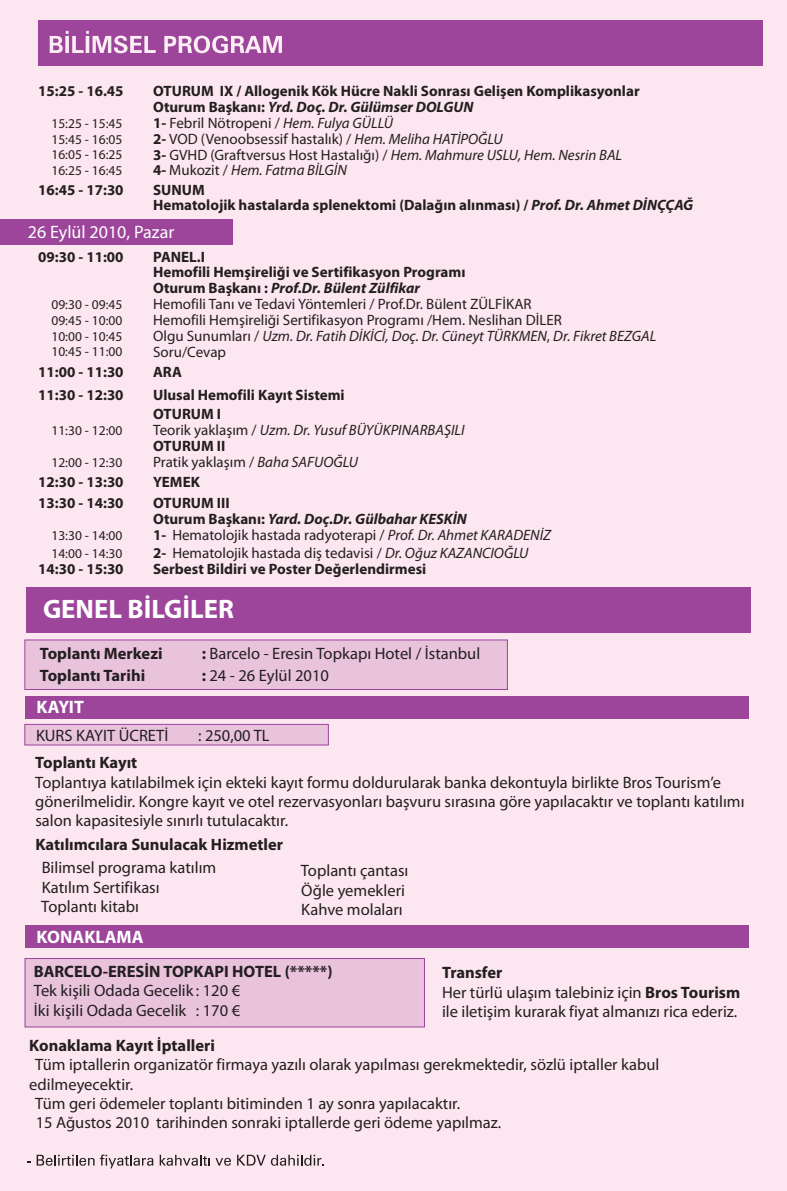
<style>
.page{position:relative;width:787px;height:1191px;background:#fce6f0}
.page>*{position:absolute;margin:0;border:0;box-sizing:border-box;transform-origin:0 0}
.t1{font:700 26.85px "Myriad Pro";color:#fff}
.t2{font:18px "Myriad Pro";color:#fff}
.t3{font:700 18px "Myriad Pro";color:#fff}
.t4{font:16.5px/19.4px "Myriad Pro";color:#231f20}
.t5{font:700 16.5px "Myriad Pro";color:#231f20}
.t6{font:700 15px/15.8px "Myriad Pro";color:#231f20}
.t7{font:15px "Myriad Pro";color:#231f20}
.t8{font:italic 15px/15.8px "Myriad Pro";color:#231f20}
.t9{font:italic 700 15px/15.9px "Myriad Pro";color:#231f20}
.t10{font:13.5px "Myriad Pro";color:#231f20}
.s1{font-style:italic}
.s2{font-weight:700}
.s3{font-weight:700;font-style:normal}
.s4{font-style:normal}
</style>
<div class="page">
<div style="left:38px;top:20px;width:724px;height:46px;background:#9c459a"></div>
<svg style="left:50px;top:31px;width:106px;height:22px"></svg>
<svg style="left:164px;top:36px;width:118px;height:17px"></svg>
<div style="left:1px;top:219px;width:232px;height:25px;background:#9c459a"></div>
<div style="left:26px;top:587px;width:724px;height:45px;background:#9c459a"></div>
<div style="left:25px;top:724px;width:304px;height:21px;background:#e9c2dc;border:1px solid #9c459a"></div>
<div style="left:25px;top:639px;width:482px;height:51px;background:#e9c2dc;border:1px solid #9c459a"></div>
<svg style="left:37px;top:1154px;width:116px;height:14px"></svg>
<svg style="left:160px;top:1154px;width:71px;height:11px"></svg>
<svg style="left:237px;top:1154px;width:86px;height:11px"></svg>
<div style="left:25px;top:696px;width:723px;height:22px;background:#9c459a"></div>
<div style="left:25px;top:925px;width:723px;height:22px;background:#9c459a"></div>
<div style="left:25px;top:958px;width:400px;height:69px;background:#e9c2dc;border:1px solid #9c459a"></div>
<p class="t6" style="left:38px;top:83px;width:87px">15:25 - 16.45</p>
<p class="t6" style="left:153px;top:83px;width:488px">OTURUM IX / Allogenik Kök Hücre Nakli Sonrası Gelişen Komplikasyonlar<br>Oturum Başkanı: <span class="s1">Yrd. Doç. Dr. Gülümser DOLGUN</span></p>
<p class="t10" style="left:51px;top:115px;width:72px">15:25 - 15:45</p>
<p class="t7" style="left:153px;top:114px;width:241px"><span class="s2">1-</span> Febril Nötropeni / <span class="s1">Hem. Fulya GÜLLÜ</span></p>
<p class="t10" style="left:51px;top:131px;width:72px">15:45 - 16:05</p>
<p class="t7" style="left:153px;top:129px;width:351px"><span class="s2">2-</span> VOD (Venoobsessif hastalık) / <span class="s1">Hem. Meliha HATİPOĞLU</span></p>
<p class="t10" style="left:51px;top:147px;width:72px">16:05 - 16:25</p>
<p class="t7" style="left:153px;top:145px;width:470px"><span class="s2">3-</span> GVHD (Graftversus Host Hastalığı) / <span class="s1">Hem. Mahmure USLU, Hem. Nesrin BAL</span></p>
<p class="t10" style="left:51px;top:162px;width:72px">16:25 - 16:45</p>
<p class="t8" style="left:153px;top:162px;width:195px"><span class="s3">4-</span> <span class="s4">Mukozit /</span> Hem. Fatma BİLGİN</p>
<p class="t6" style="left:38px;top:182px;width:87px">16:45 - 17:30</p>
<p class="t6" style="left:153px;top:182px;width:541px;line-height:15px">SUNUM<br>Hematolojik hastalarda splenektomi (Dalağın alınması) / <span class="s1">Prof. Dr. Ahmet DİNÇÇAĞ</span></p>
<p class="t2" style="left:28px;top:221px;width:148px">26 Eylül 2010, Pazar</p>
<p class="t6" style="left:38px;top:248px;width:87px">09:30 - 11:00</p>
<p class="t6" style="left:153px;top:248px;width:314px">PANEL.I<br>Hemofili Hemşireliği ve Sertifikasyon Programı<br>Oturum Başkanı : <span class="s1">Prof.Dr. Bülent Zülfikar</span></p>
<p class="t10" style="left:51px;top:296px;width:72px">09:30 - 09:45</p>
<p class="t7" style="left:153px;top:295px;width:380px">Hemofili Tanı ve Tedavi Yöntemleri / Prof.Dr. Bülent ZÜLFİKAR</p>
<p class="t10" style="left:51px;top:312px;width:72px">09:45 - 10:00</p>
<p class="t7" style="left:153px;top:310px;width:410px">Hemofili Hemşireliği Sertifikasyon Programı /Hem. Neslihan DİLER</p>
<p class="t10" style="left:51px;top:328px;width:72px">10:00 - 10:45</p>
<p class="t8" style="left:153px;top:327px;width:504px"><span class="s4">Olgu Sunumları /</span> Uzm. Dr. Fatih DİKİCİ, Doç. Dr. Cüneyt TÜRKMEN<span class="s4">,</span> Dr. Fikret BEZGAL</p>
<p class="t10" style="left:51px;top:343px;width:72px">10:45 - 11:00</p>
<p class="t7" style="left:153px;top:342px;width:75px">Soru/Cevap</p>
<p class="t6" style="left:38px;top:363px;width:87px">11:00 - 11:30</p>
<p class="t6" style="left:153px;top:363px;width:30px">ARA</p>
<p class="t6" style="left:38px;top:386px;width:87px">11:30 - 12:30</p>
<p class="t6" style="left:153px;top:385px;width:193px;line-height:19.2px">Ulusal Hemofili Kayıt Sistemi<br>OTURUM I</p>
<p class="t10" style="left:51px;top:422px;width:72px">11:30 - 12:00</p>
<p class="t8" style="left:153px;top:422px;width:313px"><span class="s4">Teorik yaklaşım /</span> Uzm. Dr. Yusuf BÜYÜKPINARBAŞILI<br><span class="s3">OTURUM II</span></p>
<p class="t10" style="left:51px;top:453px;width:72px">12:00 - 12:30</p>
<p class="t7" style="left:153px;top:452px;width:206px">Pratik yaklaşım / <span class="s1">Baha SAFUOĞLU</span></p>
<p class="t6" style="left:38px;top:473px;width:87px">12:30 - 13:30</p>
<p class="t6" style="left:153px;top:473px;width:48px">YEMEK</p>
<p class="t6" style="left:38px;top:494px;width:87px">13:30 - 14:30</p>
<p class="t9" style="left:153px;top:494px;width:315px"><span class="s4">OTURUM III<br>Oturum Başkanı:</span> Yard. Doç.Dr. Gülbahar KESKİN</p>
<p class="t10" style="left:51px;top:526px;width:72px">13:30 - 14:00</p>
<p class="t7" style="left:153px;top:525px;width:399px"><span class="s2">1-</span> Hematolojik hastada radyoterapi / <span class="s1">Prof. Dr. Ahmet KARADENİZ</span></p>
<p class="t10" style="left:51px;top:545px;width:72px">14:00 - 14:30</p>
<p class="t7" style="left:153px;top:544px;width:377px"><span class="s2">2-</span> Hematolojik hastada diş tedavisi / <span class="s1">Dr. Oğuz KAZANCIOĞLU</span></p>
<p class="t6" style="left:38px;top:561px;width:87px">14:30 - 15:30</p>
<p class="t6" style="left:153px;top:561px;width:275px">Serbest Bildiri ve Poster Değerlendirmesi</p>
<h1 class="t1" style="left:43px;top:592px;width:192px">GENEL BİLGİLER</h1>
<p class="t5" style="left:40px;top:642px;width:124px">Toplantı Merkezi</p>
<p class="t4" style="left:202px;top:643px;width:280px"><span class="s2">:</span> Barcelo - Eresin Topkapı Hotel / İstanbul</p>
<p class="t5" style="left:40px;top:664px;width:107px">Toplantı Tarihi</p>
<p class="t4" style="left:202px;top:665px;width:129px"><span class="s2">:</span> 24 - 26 Eylül 2010</p>
<p class="t3" style="left:37px;top:695px;width:49px">KAYIT</p>
<p class="t4" style="left:36px;top:725px;width:134px">KURS KAYIT ÜCRETİ</p>
<p class="t4" style="left:198px;top:725px;width:73px">: 250,00 TL</p>
<p class="t5" style="left:35px;top:752px;width:104px">Toplantı Kayıt</p>
<p class="t4" style="left:35px;top:772px;width:710px">Toplantıya katılabilmek için ekteki kayıt formu doldurularak banka dekontuyla birlikte Bros Tourism’e gönerilmelidir. Kongre kayıt ve otel rezervasyonları başvuru sırasına göre yapılacaktır ve toplantı katılımı salon kapasitesiyle sınırlı tutulacaktır.</p>
<p class="t5" style="left:35px;top:833px;width:249px">Katılımcılara Sunulacak Hizmetler</p>
<p class="t4" style="left:41px;top:858px;width:177px">Bilimsel programa katılım<br>Katılım Sertifikası<br>Toplantı kitabı</p>
<p class="t3" style="left:37px;top:925px;width:108px">KONAKLAMA</p>
<p class="t4" style="left:301px;top:861px;width:109px">Toplantı çantası<br>Öğle yemekleri<br>Kahve molaları</p>
<p class="t5" style="left:34px;top:960px;width:300px">BARCELO-ERESİN TOPKAPI HOTEL (*****)</p>
<p class="t4" style="left:34px;top:980px;width:208px">Tek kişili Odada Gecelik : 120 €<br>İki kişili Odada Gecelik : 170 €</p>
<p class="t4" style="left:442px;top:963px;width:300px"><span class="s2">Transfer<br></span>Her türlü ulaşım talebiniz için <span class="s2">Bros Tourism </span>ile iletişim kurarak fiyat almanızı rica ederiz.</p>
<p class="t5" style="left:29px;top:1034px;width:187px">Konaklama Kayıt İptalleri</p>
<p class="t4" style="left:35px;top:1054px;width:626px">Tüm iptallerin organizatör firmaya yazılı olarak yapılması gerekmektedir, sözlü iptaller kabul</p>
<p class="t4" style="left:29px;top:1074px;width:105px">edilmeyecektir.</p>
<p class="t4" style="left:35px;top:1093px;width:426px">Tüm geri ödemeler toplantı bitiminden 1 ay sonra yapılacaktır.</p>
<p class="t4" style="left:36px;top:1112px;width:467px">15 Ağustos 2010 tarihinden sonraki iptallerde geri ödeme yapılmaz.</p>
</div>
